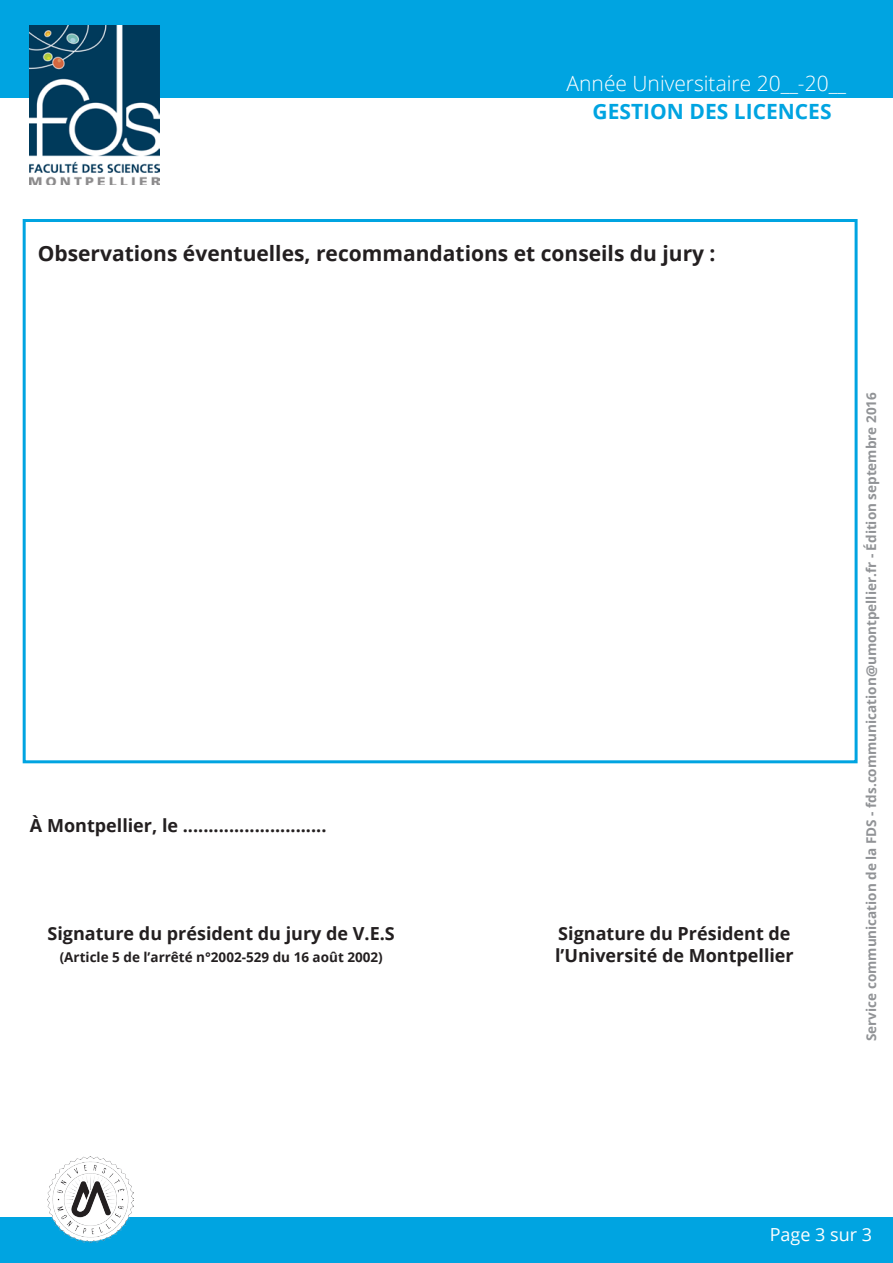
<style>
.page{position:relative;width:893px;height:1263px;background:#fff}
.page>*{position:absolute;margin:0;border:0;box-sizing:border-box;transform-origin:0 0}
.t1{font:700 21px "Open Sans";color:#231f20}
.t2{font:300 21px "Open Sans";color:#fff}
.t3{font:700 21px "Open Sans";color:#00a4e1}
.t4{font:700 18px "Open Sans";color:#231f20}
.t5{font:18px "Open Sans";color:#fff}
.Style_de_paragraphe{font:700 13.5px "Open Sans";color:#919396}
.t6{font:700 13.5px "Open Sans";color:#231f20}
</style>
<div class="page">
<div style="left:0;top:0;width:893px;height:98px;background:#00a4e1"></div>
<div style="left:0;top:1217px;width:893px;height:46px;background:#00a4e1"></div>
<img style="left:30px;top:26px;width:129px;height:159px">
<img style="left:47px;top:1156px;width:86px;height:86px">
<div style="left:23px;top:219px;width:835px;height:544px;border:3px solid #00a4e1"></div>
<p class="t2" style="left:567px;top:69px;width:281px">Année Universitaire 20__-20__</p>
<p class="t3" style="left:593px;top:97px;width:240px">GESTION DES LICENCES</p>
<p class="t1" style="left:38px;top:238px;width:679px">Observations éventuelles, recommandations et conseils du jury :</p>
<p class="t4" style="left:30px;top:813px;width:298px">À Montpellier, le ............................</p>
<p class="t4" style="left:48px;top:921px;width:349px">Signature du président du jury de V.E.S</p>
<p class="t6" style="left:60px;top:947px;width:325px">(Article 5 de l’arrêté n°2002-529 du 16 août 2002)</p>
<p class="t4" style="left:558px;top:921px;width:234px">Signature du Président de</p>
<p class="t4" style="left:555px;top:943px;width:240px">l’Université de Montpellier</p>
<p class="Style_de_paragraphe" style="left:862px;top:1041px;width:650px;rotate:-90deg">Service communication de la FDS - fds.communication@umontpellier.fr - Édition septembre 2016</p>
<p class="t5" style="left:770px;top:1222px;width:104px">Page 3 sur 3</p>
</div>
